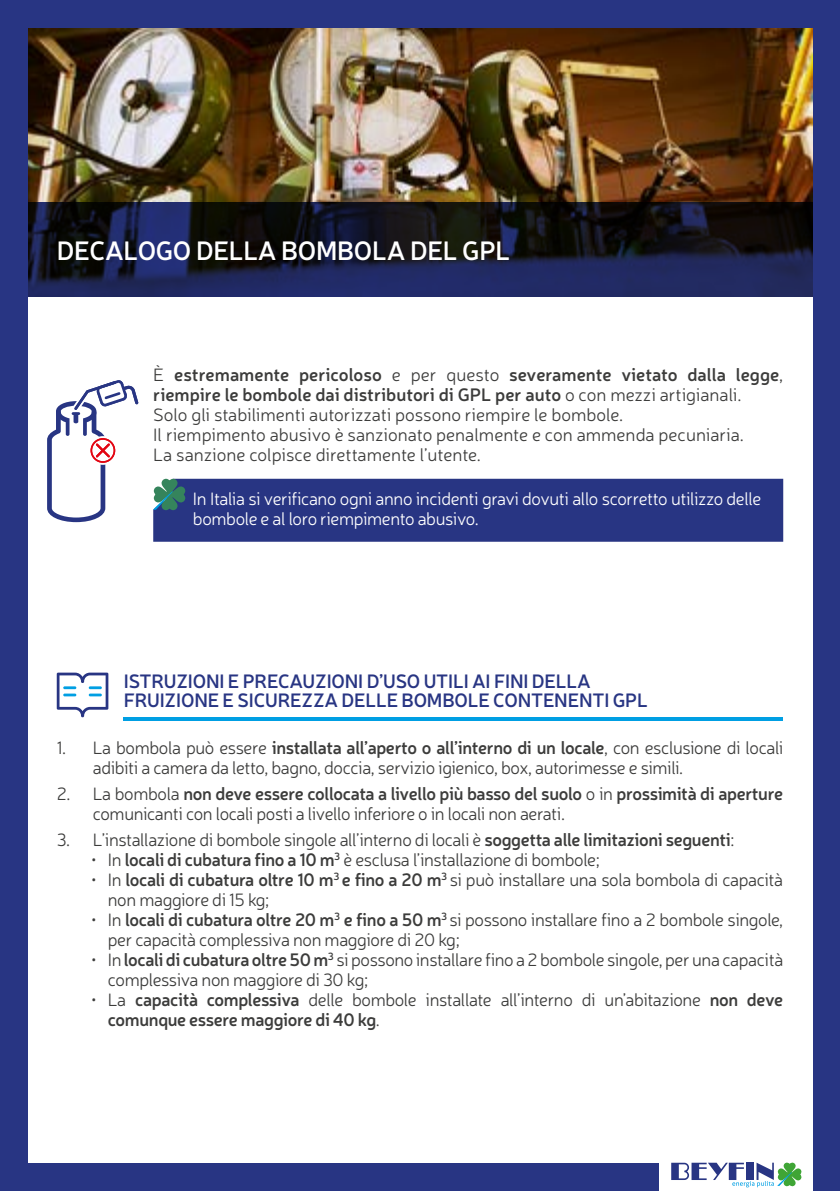
<style>
.page{position:relative;width:840px;height:1191px;background:#fff}
.page>*{position:absolute;margin:0;border:0;box-sizing:border-box;transform-origin:0 0}
.t1{font:600 26.4px "Neris";letter-spacing:-.01em;color:#fff}
.t2{font:600 19.4px/19.4px "Neris";letter-spacing:-.01em;color:#283583}
.t3{font:300 18px/20px "Neris";letter-spacing:-.02em;color:#3c3c3b}
.t4{font:300 18px/20px "Neris";color:#3c3c3b}
.t5{font:300 18px/20px "Neris";letter-spacing:-.02em;color:#fff}
.t6{font:600 18px/20px "Neris";letter-spacing:-.02em;color:#3c3c3b}
.s1{font-weight:600}
.s2{font-weight:300}
</style>
<div class="page">
<div style="left:0;top:0;width:839px;height:1191px;background:#283583"></div>
<div style="left:28px;top:88px;width:784px;height:1074px;background:#fff"></div>
<div style="left:659px;top:1137px;width:153px;height:54px;background:#fff"></div>
<svg style="left:671px;top:1162px;width:130px;height:25px"></svg>
<img style="left:28px;top:28px;width:784px;height:175px">
<svg style="left:28px;top:203px;width:784px;height:94px;background:#171a34"></svg>
<div style="left:153px;top:479px;width:629px;height:63px;background:#283583"></div>
<svg style="left:47px;top:380px;width:92px;height:142px"></svg>
<hr style="left:124px;top:717px;width:658px;height:4px;background:#009fe3">
<svg style="left:57px;top:672px;width:51px;height:45px"></svg>
<h1 class="t1" style="left:57px;top:232px;width:454px">DECALOGO DELLA BOMBOLA DEL GPL</h1>
<p class="t4" style="left:153px;top:364px;width:631px">È <span class="s1">estremamente pericoloso</span> e per questo <span class="s1">severamente vietato dalla legge</span>, <span class="s1">riempire le bombole dai distributori di GPL per auto</span> o con mezzi artigianali.<br>Solo gli stabilimenti autorizzati possono riempire le bombole.<br>Il riempimento abusivo è sanzionato penalmente e con ammenda pecuniaria.<br>La sanzione colpisce direttamente l’utente.</p>
<p class="t5" style="left:193px;top:488px;width:569px">In Italia si verificano ogni anno incidenti gravi dovuti allo scorretto utilizzo delle bombole e al loro riempimento abusivo.</p>
<p class="t2" style="left:124px;top:670px;width:525px">ISTRUZIONI E PRECAUZIONI D’USO UTILI AI FINI DELLA<br>FRUIZIONE E SICUREZZA DELLE BOMBOLE CONTENENTI GPL</p>
<p class="t3" style="left:93px;top:737px;width:691px;text-indent:-36px">1. La bombola può essere <span class="s1">installata all’aperto o all’interno di un locale</span>, con esclusione di locali adibiti a camera da letto, bagno, doccia, servizio igienico, box, autorimesse e simili.</p>
<p class="t3" style="left:93px;top:783px;width:691px;text-indent:-36px">2. La bombola <span class="s1">non deve essere collocata a livello più basso del suolo</span> o in <span class="s1">prossimità di aperture </span>comunicanti con locali posti a livello inferiore o in locali non aerati.</p>
<p class="t3" style="left:57px;top:829px;width:678px">3. L’installazione di bombole singole all’interno di locali è <span class="s1">soggetta alle limitazioni seguenti</span>:</p>
<p class="t3" style="left:91px;top:849px;width:510px">• In <span class="s1">locali di cubatura fino a 10 m</span><sup>3</sup> è esclusa l’installazione di bombole;</p>
<p class="t3" style="left:108px;top:869px;width:676px;text-indent:-17px">• In <span class="s1">locali di cubatura oltre 10 m</span><sup>3</sup> <span class="s1">e fino a 20 m</span><sup>3</sup> si può installare una sola bombola di capacità non maggiore di 15 kg;</p>
<p class="t3" style="left:108px;top:909px;width:676px;text-indent:-17px">• In <span class="s1">locali di cubatura oltre 20 m</span><sup>3</sup> <span class="s1">e fino a 50 m</span><sup>3</sup> si possono installare fino a 2 bombole singole, per capacità complessiva non maggiore di 20 kg;</p>
<p class="t3" style="left:108px;top:949px;width:676px;text-indent:-17px">• In <span class="s1">locali di cubatura oltre 50 m</span><sup>3</sup> si possono installare fino a 2 bombole singole, per una capacità complessiva non maggiore di 30 kg;</p>
<p class="t6" style="left:108px;top:989px;width:676px;text-indent:-17px"><span class="s2">• La</span> capacità complessiva <span class="s2">delle bombole installate all’interno di un’abitazione</span> non deve comunque essere maggiore di 40 kg<span class="s2">.</span></p>
</div>
